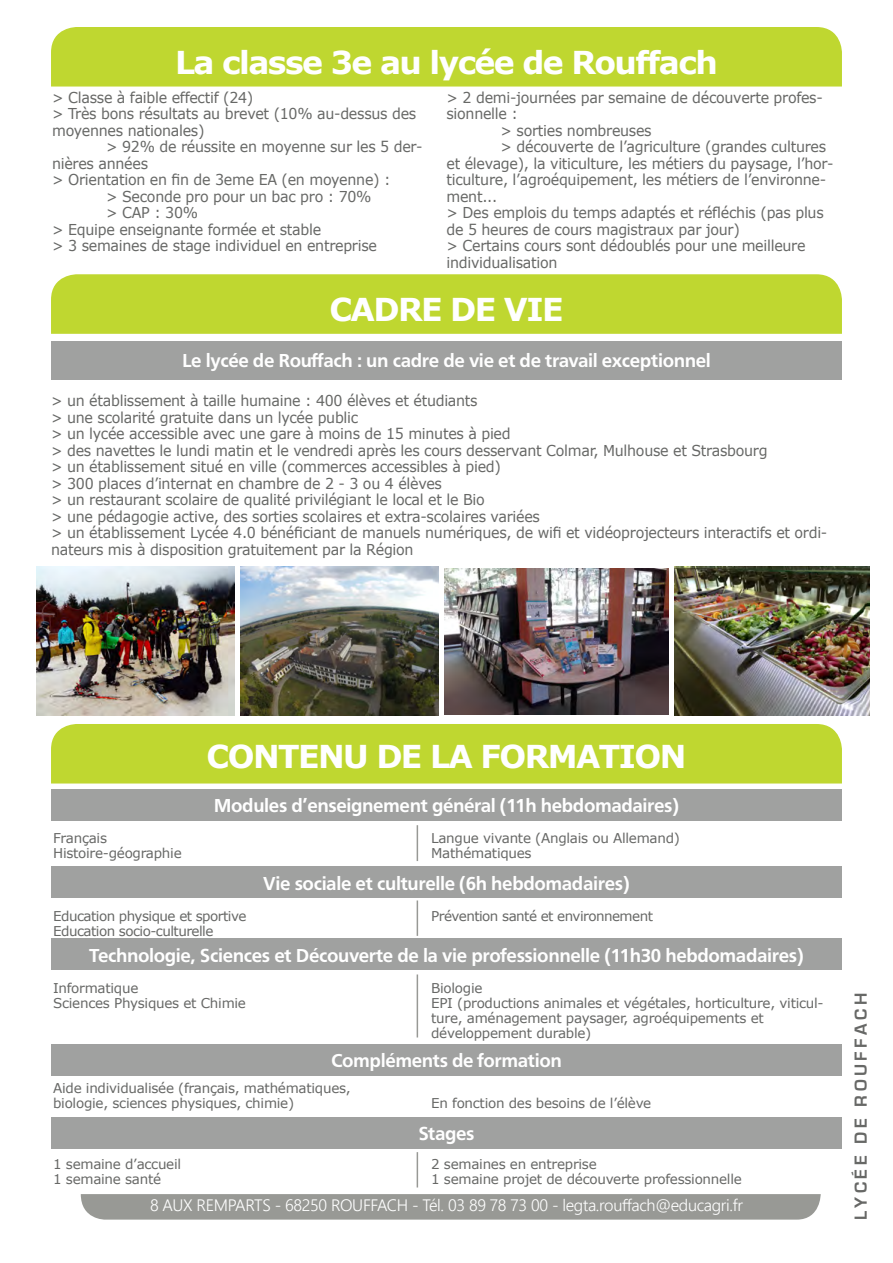
<style>
.page{position:relative;width:893px;height:1263px;background:#fff}
.page>*{position:absolute;margin:0;border:0;box-sizing:border-box;transform-origin:0 0}
.t1{font:700 31.5px "Verdana";letter-spacing:-.05em;color:#fff}
.t2{font:700 19.5px "Carto Gothic Std";letter-spacing:-.02em;color:#fff}
.t3{font:700 18px "Eurostile";letter-spacing:.2em;color:#676866}
.t4{font:300 16.5px "Segoe UI";letter-spacing:-.02em;color:#fff}
.t5{font:15px/16.5px "Verdana";letter-spacing:-.02em;color:#676866;scale:.95 1}
.t6{font:13.5px/15px "Verdana";letter-spacing:-.02em;color:#676866}
.t7{font:13.5px "Verdana";letter-spacing:-.04em;color:#676866}
</style>
<div class="page">
<div style="left:51px;top:724px;width:791px;height:59px;background:#bfd730"></div>
<div style="left:51px;top:789px;width:791px;height:31px;background:#a0a1a0"></div>
<div style="left:51px;top:866px;width:791px;height:32px;background:#a0a1a0"></div>
<div style="left:51px;top:938px;width:791px;height:32px;background:#a0a1a0"></div>
<div style="left:51px;top:1117px;width:791px;height:32px;background:#a0a1a0"></div>
<div style="left:81px;top:1194px;width:740px;height:25px;background:#989995"></div>
<div style="left:51px;top:1044px;width:791px;height:32px;background:#a0a1a0"></div>
<div style="left:51px;top:274px;width:791px;height:60px;background:#bfd730"></div>
<div style="left:51px;top:342px;width:791px;height:38px;background:#a0a1a0"></div>
<img style="left:36px;top:566px;width:199px;height:149px">
<img style="left:674px;top:566px;width:196px;height:149px">
<img style="left:240px;top:566px;width:199px;height:149px">
<img style="left:444px;top:568px;width:224px;height:146px">
<hr style="left:417px;top:825px;width:1px;height:36px;background:#989995">
<hr style="left:417px;top:900px;width:1px;height:36px;background:#989995">
<hr style="left:417px;top:974px;width:1px;height:63px;background:#989995">
<hr style="left:417px;top:1152px;width:1px;height:35px;background:#989995">
<div style="left:51px;top:27px;width:791px;height:60px;background:#bfd730"></div>
<p class="t1" style="left:175px;top:40px;width:544px">La classe 3e au lycée de Rouffach</p>
<p class="t5" style="left:52px;top:89px;width:213px">&gt; Classe à faible effectif (24)</p>
<p class="t5" style="left:52px;top:106px;width:385px">&gt; Très bons résultats au brevet (10% au-dessus des moyennes nationales)</p>
<p class="t5" style="left:52px;top:139px;width:391px;text-indent:54px">&gt; 92% de réussite en moyenne sur les 5 der&shy;nières années</p>
<p class="t5" style="left:52px;top:172px;width:358px">&gt; Orientation en fin de 3eme EA (en moyenne) :</p>
<p class="t5" style="left:106px;top:188px;width:281px">&gt; Seconde pro pour un bac pro : 70%</p>
<p class="t5" style="left:106px;top:205px;width:98px">&gt; CAP : 30%</p>
<p class="t5" style="left:52px;top:221px;width:285px">&gt; Equipe enseignante formée et stable</p>
<p class="t5" style="left:52px;top:238px;width:343px">&gt; 3 semaines de stage individuel en entreprise</p>
<p class="t5" style="left:446px;top:89px;width:398px">&gt; 2 demi-journées par semaine de découverte profes&shy;sionnelle :</p>
<p class="t5" style="left:500px;top:122px;width:161px">&gt; sorties nombreuses</p>
<p class="t5" style="left:446px;top:139px;width:409px;text-indent:54px">&gt; découverte de l’agriculture (grandes cultures et élevage), la viticulture, les métiers du paysage, l’hor&shy;ticulture, l’agroéquipement, les métiers de l’environne&shy;ment...</p>
<p class="t5" style="left:446px;top:205px;width:399px">&gt; Des emplois du temps adaptés et réfléchis (pas plus de 5 heures de cours magistraux par jour)</p>
<p class="t5" style="left:446px;top:238px;width:379px">&gt; Certains cours sont dédoublés pour une meilleure individualisation</p>
<p class="t1" style="left:329px;top:287px;width:236px">CADRE DE VIE</p>
<p class="t2" style="left:182px;top:350px;width:530px">Le lycée de Rouffach : un cadre de vie et de travail exceptionnel</p>
<p class="t5" style="left:51px;top:392px;width:451px">&gt; un établissement à taille humaine : 400 élèves et étudiants</p>
<p class="t5" style="left:51px;top:409px;width:325px">&gt; une scolarité gratuite dans un lycée public</p>
<p class="t5" style="left:51px;top:425px;width:485px">&gt; un lycée accessible avec une gare à moins de 15 minutes à pied</p>
<p class="t5" style="left:51px;top:442px;width:756px">&gt; des navettes le lundi matin et le vendredi après les cours desservant Colmar, Mulhouse et Strasbourg</p>
<p class="t5" style="left:51px;top:458px;width:475px">&gt; un établissement situé en ville (commerces accessibles à pied)</p>
<p class="t5" style="left:51px;top:475px;width:413px">&gt; 300 places d’internat en chambre de 2 - 3 ou 4 élèves</p>
<p class="t5" style="left:51px;top:491px;width:458px">&gt; un restaurant scolaire de qualité privilégiant le local et le Bio</p>
<p class="t5" style="left:51px;top:508px;width:516px">&gt; une pédagogie active, des sorties scolaires et extra-scolaires variées</p>
<p class="t5" style="left:51px;top:524px;width:819px">&gt; un établissement Lycée 4.0 bénéficiant de manuels numériques, de wifi et vidéoprojecteurs interactifs et ordi&shy;nateurs mis à disposition gratuitement par la Région</p>
<p class="t1" style="left:207px;top:734px;width:481px">CONTENU DE LA FORMATION</p>
<p class="t2" style="left:214px;top:794px;width:467px">Modules d’enseignement général (11h hebdomadaires)</p>
<p class="t6" style="left:53px;top:830px;width:55px">Français</p>
<p class="t6" style="left:431px;top:830px;width:250px">Langue vivante (Anglais ou Allemand)</p>
<p class="t6" style="left:53px;top:845px;width:130px">Histoire-géographie</p>
<p class="t6" style="left:431px;top:845px;width:102px">Mathématiques</p>
<p class="t2" style="left:263px;top:872px;width:368px">Vie sociale et culturelle (6h hebdomadaires)</p>
<p class="t7" style="left:53px;top:906px;width:195px">Education physique et sportive</p>
<p class="t7" style="left:431px;top:906px;width:223px">Prévention santé et environnement</p>
<p class="t7" style="left:53px;top:921px;width:162px">Education socio-culturelle</p>
<p class="t2" style="left:89px;top:944px;width:716px">Technologie, Sciences et Découverte de la vie professionnelle (11h30 hebdomadaires)</p>
<p class="t6" style="left:53px;top:980px;width:87px">Informatique</p>
<p class="t6" style="left:431px;top:980px;width:53px">Biologie</p>
<p class="t6" style="left:53px;top:995px;width:194px">Sciences Physiques et Chimie</p>
<p class="t6" style="left:431px;top:995px;width:394px">EPI (productions animales et végétales, horticulture, viticul&shy;ture, aménagement paysager, agroéquipements et développement durable)</p>
<p class="t2" style="left:331px;top:1049px;width:232px">Compléments de formation</p>
<p class="t6" style="left:53px;top:1080px;width:299px">Aide individualisée (français, mathématiques,</p>
<p class="t6" style="left:53px;top:1095px;width:243px">biologie, sciences physiques, chimie)</p>
<p class="t6" style="left:431px;top:1095px;width:222px">En fonction des besoins de l’élève</p>
<p class="t2" style="left:418px;top:1122px;width:58px">Stages</p>
<p class="t6" style="left:53px;top:1156px;width:130px">1 semaine d’accueil</p>
<p class="t6" style="left:431px;top:1156px;width:167px">2 semaines en entreprise</p>
<p class="t6" style="left:53px;top:1171px;width:109px">1 semaine santé</p>
<p class="t6" style="left:431px;top:1171px;width:312px">1 semaine projet de découverte professionnelle</p>
<p class="t4" style="left:150px;top:1193px;width:594px">8 AUX REMPARTS - 68250 ROUFFACH - Tél. 03 89 78 73 00 - legta.rouffach@educagri.fr</p>
<p class="t3" style="left:851px;top:1220px;width:229px;rotate:-90deg">LYCÉE DE ROUFFACH</p>
</div>
